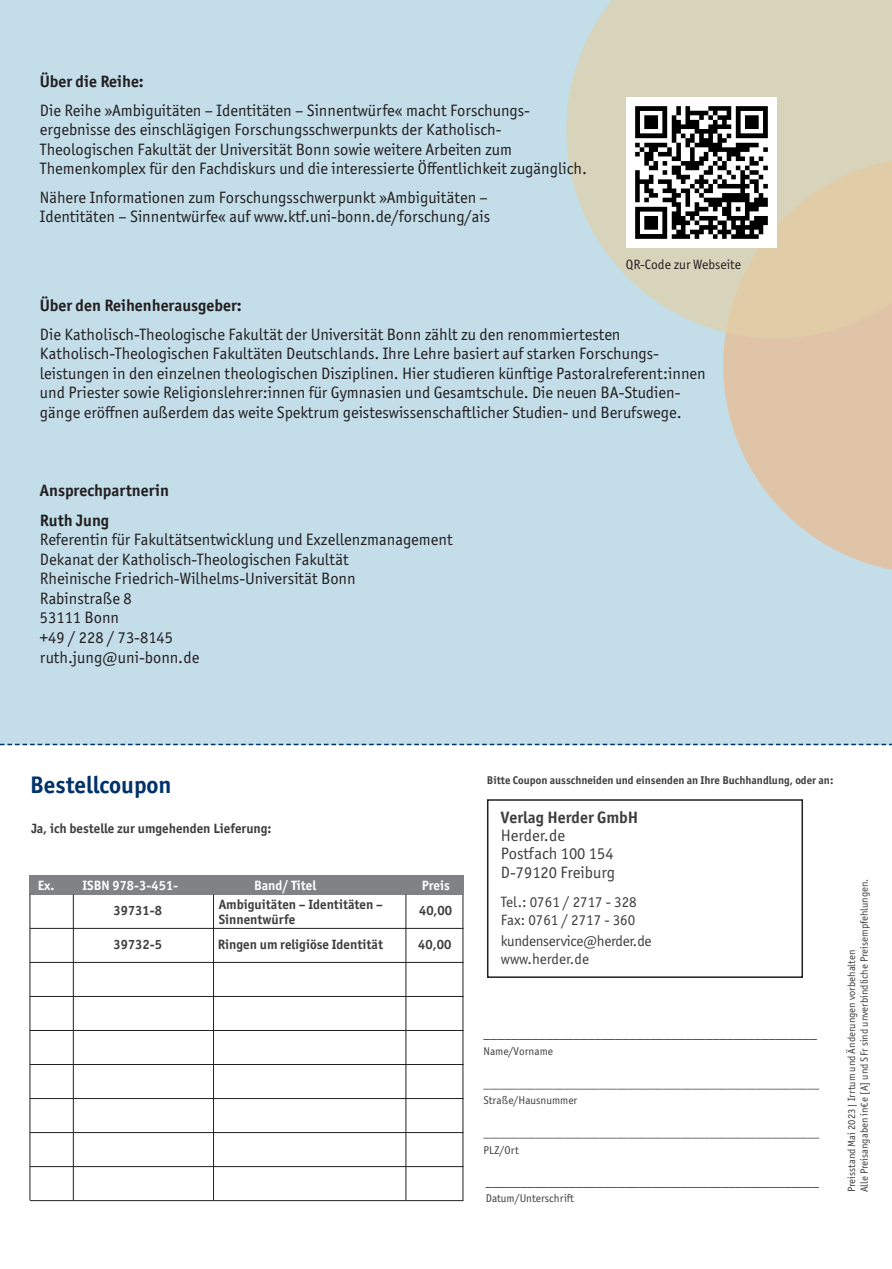
<style>
.page{position:relative;width:892px;height:1269px;background:#fff}
.page>*{position:absolute;margin:0;border:0;box-sizing:border-box;transform-origin:0 0}
.t1{font:700 24px "Officina Sans ITC Pro";color:#013269}
.t2{font:16.5px/19.5px "Officina Sans ITC Pro";color:#231f20}
.t3{font:700 16.5px "Officina Sans ITC Pro";color:#231f20}
.t4{font:16.5px/18px "Officina Sans ITC Pro";color:#3e3e3f}
.t5{font:700 16.5px "Officina Sans ITC Pro";color:#3e3e3f}
.t6{font:15px/18px "Officina Sans ITC Pro";letter-spacing:-.02em;color:#3e3e3f}
.t7{font:15px/18px "Officina Sans ITC Pro";color:#3e3e3f}
.t8{font:700 13.5px "Officina Sans ITC Pro";color:#3e3e3f}
.t9{font:13.5px "Officina Sans ITC Pro";color:#231f20}
.t10{font:700 13.5px "Officina Sans ITC Pro";color:#fff}
.t11{font:11.25px "Officina Sans ITC Pro";color:#231f20}
.t12{font:700 11.25px "Officina Sans ITC Pro";color:#3e3e3f}
.t13{font:11.25px "Officina Sans ITC Pro";color:#3e3e3f}
.t14{font:10.5px/12.8px "Officina Sans ITC Pro";color:#3e3e3f}
</style>
<div class="page">
<div style="left:0;top:0;width:891px;height:744px;background:#c3dde9"></div>
<svg style="left:723px;top:338px;width:168px;height:232px;fill:#e0c4a8"></svg>
<svg style="left:566px;top:0;width:325px;height:338px;background:#d7d3bc"></svg>
<svg style="left:0;top:743px;width:891px;height:2px"></svg>
<hr style="left:462px;top:891px;width:1px;height:309px;background:#231f20">
<div style="left:29px;top:875px;width:434px;height:19px;background:#808285"></div>
<hr style="left:73px;top:894px;width:1px;height:306px;background:#231f20">
<hr style="left:30px;top:894px;width:1px;height:306px;background:#231f20">
<hr style="left:30px;top:928px;width:433px;height:1px;background:#231f20">
<hr style="left:30px;top:962px;width:433px;height:1px;background:#231f20">
<hr style="left:30px;top:996px;width:433px;height:1px;background:#231f20">
<hr style="left:30px;top:1030px;width:433px;height:1px;background:#231f20">
<hr style="left:30px;top:1064px;width:433px;height:1px;background:#231f20">
<hr style="left:30px;top:1098px;width:433px;height:1px;background:#231f20">
<hr style="left:30px;top:1132px;width:433px;height:1px;background:#231f20">
<hr style="left:213px;top:894px;width:1px;height:306px;background:#231f20">
<hr style="left:405px;top:894px;width:1px;height:306px;background:#231f20">
<hr style="left:30px;top:1166px;width:433px;height:1px;background:#231f20">
<hr style="left:30px;top:1200px;width:433px;height:1px;background:#231f20">
<div style="left:487px;top:799px;width:315px;height:178px;border:2px solid #231f20"></div>
<img style="left:626px;top:98px;width:150px;height:149px">
<svg style="left:889px;top:0;width:3px;height:4px"></svg>
<p class="t3" style="left:40px;top:71px;width:105px">Über die Reihe:</p>
<p class="t2" style="left:40px;top:100px;width:548px">Die Reihe »Ambiguitäten – Identitäten – Sinnentwürfe« macht Forschungs&shy;ergebnisse des einschlägigen Forschungsschwerpunkts der Katholisch-Theologischen Fakultät der Universität Bonn sowie weitere Arbeiten zum Themenkomplex für den Fachdiskurs und die interessierte Öffentlichkeit zugänglich.</p>
<p class="t2" style="left:40px;top:187px;width:451px">Nähere Informationen zum Forschungsschwerpunkt »Ambiguitäten –<br>Identitäten – Sinnentwürfe« auf www.ktf.uni-bonn.de/forschung/ais</p>
<p class="t9" style="left:625px;top:256px;width:117px">QR-Code zur Webseite</p>
<p class="t3" style="left:40px;top:295px;width:203px">Über den Reihenherausgeber:</p>
<p class="t2" style="left:40px;top:324px;width:667px">Die Katholisch-Theologische Fakultät der Universität Bonn zählt zu den renommiertesten Katholisch-Theologischen Fakultäten Deutschlands. Ihre Lehre basiert auf starken Forschungs&shy;leistungen in den einzelnen theologischen Disziplinen. Hier studieren künftige Pastoralreferent:innen und Priester sowie Religionslehrer:innen für Gymnasien und Gesamtschule. Die neuen BA-Studien&shy;gänge eröffnen außerdem das weite Spektrum geisteswissenschaftlicher Studien- und Berufswege.</p>
<p class="t3" style="left:40px;top:480px;width:130px">Ansprechpartnerin</p>
<p class="t3" style="left:40px;top:510px;width:71px">Ruth Jung</p>
<p class="t2" style="left:40px;top:530px;width:414px">Referentin für Fakultätsentwicklung und Exzellenzmanagement Dekanat der Katholisch-Theologischen Fakultät<br>Rheinische Friedrich-Wilhelms-Universität Bonn<br>Rabinstraße 8<br>53111 Bonn<br>+49 / 228 / 73-8145<br>ruth.jung@uni-bonn.de</p>
<h1 class="t1" style="left:30px;top:770px;width:143px">Bestellcoupon</h1>
<p class="t8" style="left:31px;top:820px;width:241px">Ja, ich bestelle zur umgehenden Lieferung:</p>
<p class="t10" style="left:38px;top:876px;width:142px">Ex. ISBN 978-3-451-</p>
<p class="t10" style="left:254px;top:876px;width:64px">Band/ Titel</p>
<p class="t10" style="left:421px;top:876px;width:29px">Preis</p>
<p class="t8" style="left:113px;top:901px;width:50px">39731-8</p>
<p class="t8" style="left:219px;top:895px;width:165px">Ambiguitäten – Identitäten –</p>
<p class="t8" style="left:419px;top:901px;width:34px">40,00</p>
<p class="t8" style="left:219px;top:910px;width:78px">Sinnentwürfe</p>
<p class="t8" style="left:113px;top:936px;width:50px">39732-5</p>
<p class="t8" style="left:217px;top:936px;width:167px">Ringen um religiöse Identität</p>
<p class="t8" style="left:418px;top:936px;width:34px">40,00</p>
<p class="t12" style="left:487px;top:773px;width:348px">Bitte Coupon ausschneiden und einsenden an Ihre Buchhandlung, oder an:</p>
<p class="t5" style="left:500px;top:807px;width:139px">Verlag Herder GmbH</p>
<p class="t4" style="left:500px;top:826px;width:114px">Herder.de<br>Postfach 100 154</p>
<p class="t4" style="left:500px;top:863px;width:116px">D-79120 Freiburg</p>
<p class="t7" style="left:500px;top:892px;width:137px">Tel.: 0761 / 2717 - 328<br>Fax: 0761 / 2717 - 360</p>
<p class="t6" style="left:500px;top:931px;width:152px">kundenservice@herder.de www.herder.de</p>
<p class="t9" style="left:483px;top:1025px;width:335px">________________________________________________</p>
<p class="t13" style="left:483px;top:1044px;width:71px">Name/Vorname</p>
<p class="t11" style="left:483px;top:1077px;width:337px">__________________________________________________________</p>
<p class="t13" style="left:483px;top:1093px;width:95px">Straße/Hausnummer</p>
<p class="t11" style="left:483px;top:1126px;width:337px">__________________________________________________________</p>
<p class="t13" style="left:483px;top:1143px;width:37px">PLZ/Ort</p>
<p class="t13" style="left:485px;top:1191px;width:89px">Datum/Unterschrift</p>
<p class="t14" style="left:844px;top:1192px;width:315px;rotate:-90deg">Preisstand Mai 2023 | Irrtum und Änderungen vorbehalten<br>Alle Preisangaben in€e [A] und SFr sind unverbindliche Preisempfehlungen.</p>
</div>
